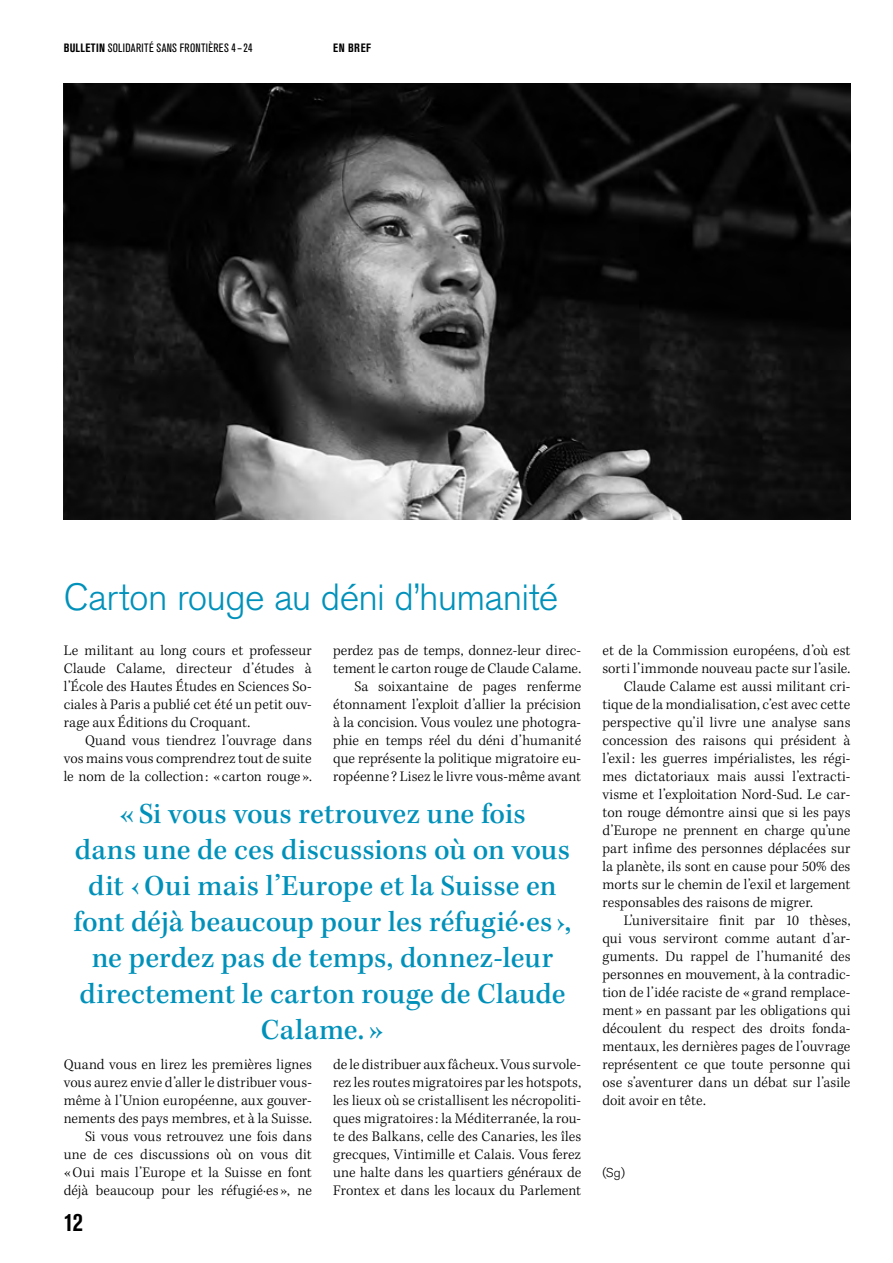
<style>
.page{position:relative;width:893px;height:1263px;background:#fff}
.page>*{position:absolute;margin:0;border:0;box-sizing:border-box;transform-origin:0 0}
.H2_25{font:300 37.5px "Akzidenz Grotesk BE";letter-spacing:-.02em;color:#0091ba}
.Zitate_20{font:500 30px/36px "Kepler Std";letter-spacing:.005em;color:#0091ba;text-align:center}
.t1{font:700 condensed 25.5px "Akzidenz Grotesk BE";color:#000}
.Lauftext_mitEinzug_10Pt{font:300 15px/18px "Kepler Std";letter-spacing:.005em;color:#000;text-align:justify}
.Person_8{font:300 12.75px "Akzidenz Grotesk BE";color:#000}
.Rubrik_10{font:condensed 12px "Akzidenz Grotesk BE";letter-spacing:.025em;color:#000}
.Rubrik_10-2{font:700 condensed 12px "Akzidenz Grotesk BE";letter-spacing:.045em;color:#000}
.s1{font-weight:700}
</style>
<div class="page">
<img style="left:64px;top:84px;width:786px;height:436px">
<p class="Rubrik_10" style="left:64px;top:41px;width:190px"><span class="s1">BULLETIN</span> SOLIDARITÉ SANS FRONTIÈRES 4–24</p>
<p class="Rubrik_10-2" style="left:333px;top:40px;width:39px">EN BREF</p>
<p class="H2_25" style="left:64px;top:576px;width:496px">Carton rouge au déni d’humanité</p>
<p class="Lauftext_mitEinzug_10Pt" style="left:64px;top:641px;width:250px">Le militant au long cours et professeur Claude Calame, directeur d’études à l’École des Hautes Études en Sciences So&shy;ciales à Paris a publié cet été un petit ouv&shy;rage aux Éditions du Croquant.</p>
<p class="Lauftext_mitEinzug_10Pt" style="left:64px;top:731px;width:250px;text-indent:21px">Quand vous tiendrez l’ouvrage dans vos mains vous comprendrez tout de suite le nom de la collection: « carton rouge ».</p>
<p class="Lauftext_mitEinzug_10Pt" style="left:333px;top:641px;width:250px">perdez pas de temps, donnez-leur direc&shy;tement le carton rouge de Claude Calame.</p>
<p class="Lauftext_mitEinzug_10Pt" style="left:333px;top:677px;width:250px;text-indent:21px">Sa soixantaine de pages renferme étonnament l’exploit d’allier la précision à la concision. Vous voulez une photogra&shy;phie en temps réel du déni d’humanité que représente la politique migratoire eu&shy;ropéenne ? Lisez le livre vous-même avant</p>
<p class="Zitate_20" style="left:74px;top:797px;width:499px">« Si vous vous retrouvez une fois<br>dans une de ces discussions où on vous dit ‹Oui mais l’Europe et la Suisse en font déjà beaucoup pour les réfugié·es ›, ne perdez pas de temps, donnez-leur directement le carton rouge de Claude<br>Calame. »</p>
<p class="Lauftext_mitEinzug_10Pt" style="left:64px;top:1055px;width:250px">Quand vous en lirez les premières lignes vous aurez envie d’aller le distribuer vous&shy;même à l’Union européenne, aux gouver&shy;nements des pays membres, et à la Suisse.</p>
<p class="Lauftext_mitEinzug_10Pt" style="left:64px;top:1127px;width:250px;text-indent:21px">Si vous vous retrouvez une fois dans une de ces discussions où on vous dit «Oui mais l’Europe et la Suisse en font déjà beaucoup pour les réfugié·es », ne</p>
<h3 class="t1" style="left:64px;top:1207px;width:21px">12</h3>
<p class="Lauftext_mitEinzug_10Pt" style="left:333px;top:1055px;width:250px">de le distribuer aux fâcheux. Vous survole&shy;rez les routes migratoires par les hotspots, les lieux où se cristallisent les nécropoliti&shy;ques migratoires: la Méditerranée, la rou&shy;te des Balkans, celle des Canaries, les îles grecques, Vintimille et Calais. Vous ferez une halte dans les quartiers généraux de Frontex et dans les locaux du Parlement</p>
<p class="Lauftext_mitEinzug_10Pt" style="left:602px;top:641px;width:250px">et de la Commission européens, d’où est sorti l’immonde nouveau pacte sur l’asile.</p>
<p class="Lauftext_mitEinzug_10Pt" style="left:602px;top:677px;width:250px;text-indent:21px">Claude Calame est aussi militant cri&shy;tique de la mondialisation, c’est avec cette perspective qu’il livre une analyse sans concession des raisons qui président à l’exil : les guerres impérialistes, les régi&shy;mes dictatoriaux mais aussi l’extracti&shy;visme et l’exploitation Nord-Sud. Le car&shy;ton rouge démontre ainsi que si les pays d’Europe ne prennent en charge qu’une part infime des personnes déplacées sur la planète, ils sont en cause pour 50% des morts sur le chemin de l’exil et largement responsables des raisons de migrer.</p>
<p class="Lauftext_mitEinzug_10Pt" style="left:602px;top:911px;width:250px;text-indent:21px">L’universitaire finit par 10 thèses, qui vous serviront comme autant d’ar&shy;guments. Du rappel de l’humanité des personnes en mouvement, à la contradic&shy;tion de l’idée raciste de « grand remplace&shy;ment » en passant par les obligations qui découlent du respect des droits fonda&shy;mentaux, les dernières pages de l’ouvrage représentent ce que toute personne qui ose s’aventurer dans un débat sur l’asile doit avoir en tête.</p>
<p class="Person_8" style="left:602px;top:1165px;width:24px">(Sg)</p>
</div>
